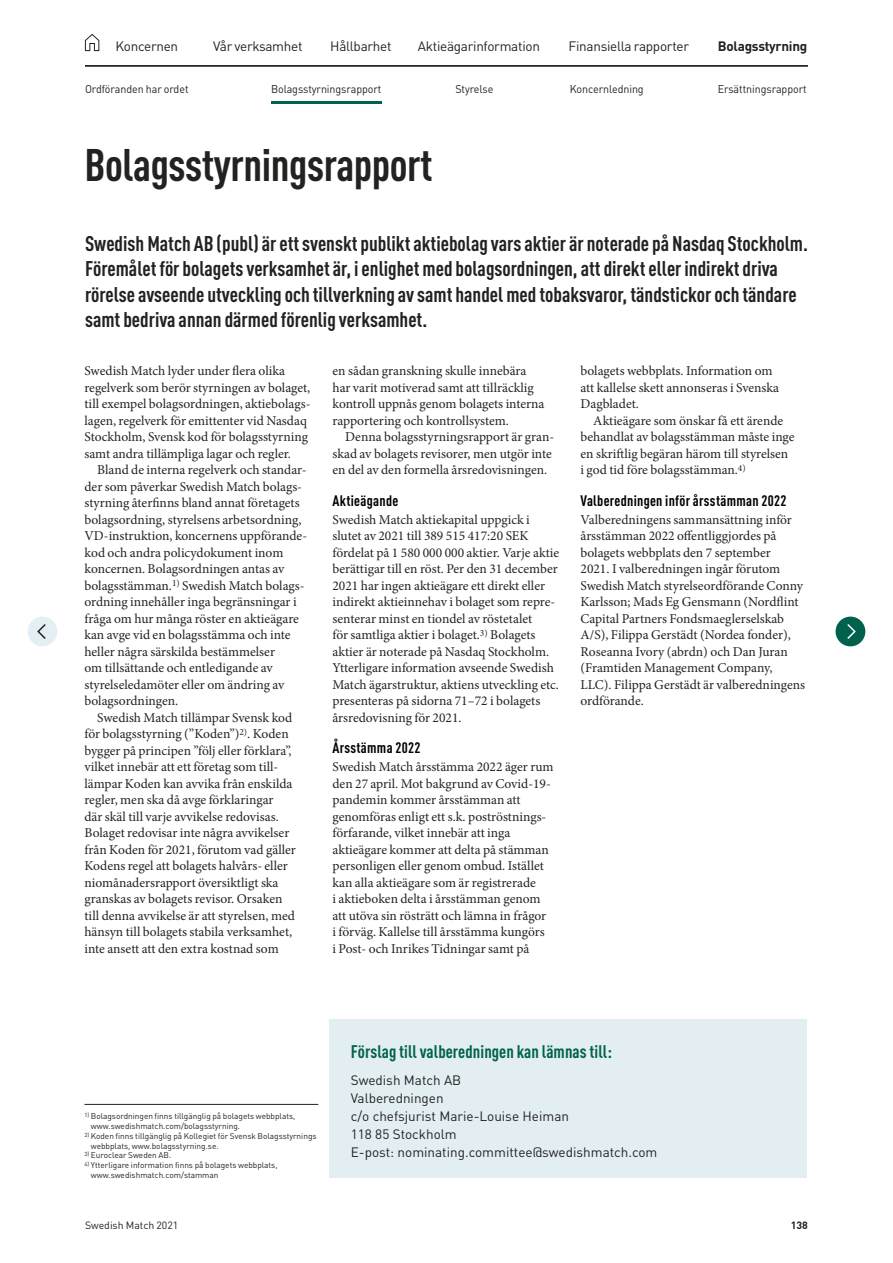
<style>
.page{position:relative;width:893px;height:1263px;background:#fff}
.page>*{position:absolute;margin:0;border:0;box-sizing:border-box;transform-origin:0 0}
.t1{font:700 condensed 45px "DIN Pro";letter-spacing:-.01em;color:#222221}
.t2{font:700 condensed 21px/25.5px "DIN Pro";color:#222221}
.t3{font:700 condensed 18px "DIN Pro";letter-spacing:.005em;color:#00624c}
.t4{font:700 condensed 15px "DIN Pro";letter-spacing:.02em;color:#000}
.t5{font:13.5px/16.5px "Minion Pro";color:#222221}
.t6{font:13.5px/18px "DIN Pro";color:#222221}
.t7{font:13.5px "DIN Pro";letter-spacing:-.02em;color:#222221}
.t8{font:700 13.5px "DIN Pro";letter-spacing:-.02em;color:#222221}
.t9{font:11.25px "DIN Pro";letter-spacing:-.005em;color:#222221;scale:.95 1}
.t10{font:10.5px "DIN Pro";color:#222221}
.t11{font:700 10.5px "DIN Pro";color:#222221}
.t12{font:8.25px/9.8px "DIN Pro";color:#222221}
</style>
<div class="page">
<div style="left:330px;top:1020px;width:477px;height:158px;background:#e3eef3"></div>
<hr style="left:84px;top:1104px;width:234px;height:1px;background:#222221">
<hr style="left:271px;top:101px;width:111px;height:3px;background:#00624c">
<svg style="left:85px;top:33px;width:15px;height:18px"></svg>
<hr style="left:85px;top:65px;width:723px;height:2px;background:#000">
<div style="left:28px;top:617px;width:29px;height:29px;background:#e3eff4;border-radius:50%"></div>
<div style="left:836px;top:617px;width:29px;height:29px;background:#00624c;border-radius:50%"></div>
<svg style="left:37px;top:624px;width:9px;height:15px"></svg>
<svg style="left:847px;top:624px;width:9px;height:15px"></svg>
<p class="t7" style="left:116px;top:36px;width:64px">Koncernen</p>
<p class="t7" style="left:213px;top:36px;width:91px">Vår verksamhet</p>
<p class="t7" style="left:330px;top:36px;width:63px">Hållbarhet</p>
<p class="t7" style="left:418px;top:36px;width:124px">Aktieägarinformation</p>
<p class="t7" style="left:568px;top:36px;width:122px">Finansiella rapporter</p>
<p class="t8" style="left:718px;top:35px;width:91px">Bolagsstyrning</p>
<p class="t9" style="left:85px;top:80px;width:110px">Ordföranden har ordet</p>
<p class="t9" style="left:271px;top:80px;width:118px">Bolagsstyrningsrapport</p>
<p class="t9" style="left:455px;top:80px;width:42px">Styrelse</p>
<p class="t9" style="left:570px;top:80px;width:79px">Koncernledning</p>
<p class="t9" style="left:718px;top:80px;width:95px">Ersättningsrapport</p>
<h1 class="t1" style="left:84px;top:131px;width:349px">Bolagsstyrningsrapport</h1>
<p class="t2" style="left:85px;top:229px;width:724px">Swedish Match AB (publ) är ett svenskt publikt aktiebolag vars aktier är noterade på Nasdaq Stockholm.<br>Föremålet för bolagets verksamhet är, i enlighet med bolagsordningen, att direkt eller indirekt driva rörelse avseende utveckling och tillverkning av samt handel med tobaksvaror, tändstickor och tändare samt bedriva annan därmed förenlig verksamhet.</p>
<p class="t5" style="left:84px;top:363px;width:227px">Swedish Match lyder under flera olika regelverk som berör styrningen av bolaget, till exempel bolagsordningen, aktiebolags&shy;lagen, regelverk för emittenter vid Nasdaq Stockholm, Svensk kod för bolagsstyrning samt andra tillämpliga lagar och regler.</p>
<p class="t5" style="left:84px;top:462px;width:224px;text-indent:13px">Bland de interna regelverk och standar&shy;der som påverkar Swedish Match bolags&shy;styrning återfinns bland annat företagets bolagsordning, styrelsens arbetsordning, VD-instruktion, koncernens uppförande&shy;kod och andra policydokument inom koncernen. Bolagsordningen antas av bolagsstämman.<sup>1)</sup> Swedish Match bolags&shy;ordning innehåller inga begränsningar i fråga om hur många röster en aktieägare kan avge vid en bolagsstämma och inte heller några särskilda bestämmelser<br>om tillsättande och entledigande av styrelseledamöter eller om ändring av bolagsordningen.</p>
<p class="t5" style="left:84px;top:709px;width:213px;text-indent:13px">Swedish Match tillämpar Svensk kod för bolagsstyrning (”Koden”)<sup>2)</sup>. Koden bygger på principen ”följ eller förklara”, vilket innebär att ett företag som til - lämpar Koden kan avvika från enskilda regler, men ska då avge förklaringar<br>där skäl till varje avvikelse redovisas.<br>Bolaget redovisar inte några avvikelser från Koden för 2021, förutom vad gäller Kodens regel att bolagets halvårs- eller niomånadersrapport översiktligt ska granskas av bolagets revisor. Orsaken till denna avvikelse är att styrelsen, med hänsyn till bolagets stabila verksamhet, inte ansett att den extra kostnad som</p>
<p class="t5" style="left:332px;top:363px;width:214px">en sådan granskning skulle innebära har varit motiverad samt att tillräcklig kontroll uppnås genom bolagets interna rapportering och kontrollsystem.</p>
<p class="t5" style="left:332px;top:429px;width:223px;text-indent:13px">Denna bolagsstyrningsrapport är gran&shy;skad av bolagets revisorer, men utgör inte en del av den formella årsredovisningen.</p>
<p class="t4" style="left:332px;top:489px;width:67px">Aktieägande</p>
<p class="t5" style="left:332px;top:511px;width:228px">Swedish Match aktiekapital uppgick i slutet av 2021 till 389 515 417:20 SEK fördelat på 1 580 000 000 aktier. Varje aktie berättigar till en röst. Per den 31 december 2021 har ingen aktieägare ett direkt eller indirekt aktieinnehav i bolaget som repre&shy;senterar minst en tiondel av röstetalet<br>för samtliga aktier i bolaget.<sup>3)</sup> Bolagets aktier är noterade på Nasdaq Stockholm.<br>Ytterligare information avseende Swedish Match ägarstruktur, aktiens utveckling etc. presenteras på sidorna 71–72 i bolagets årsredovisning för 2021.</p>
<p class="t4" style="left:332px;top:736px;width:89px">Årsstämma 2022</p>
<p class="t5" style="left:332px;top:759px;width:223px">Swedish Match årsstämma 2022 äger rum den 27 april. Mot bakgrund av Covid-19- pandemin kommer årsstämman att genomföras enligt ett s.k. poströstnings&shy;förfarande, vilket innebär att inga aktieägare kommer att delta på stämman personligen eller genom ombud. Istället kan alla aktieägare som är registrerade<br>i aktieboken delta i årsstämman genom att utöva sin rösträtt och lämna in frågor<br>i förväg. Kallelse till årsstämma kungörs<br>i Post- och Inrikes Tidningar samt på</p>
<p class="t5" style="left:580px;top:363px;width:200px">bolagets webbplats. Information om att kallelse skett annonseras i Svenska<br>Dagbladet.</p>
<p class="t5" style="left:580px;top:412px;width:216px;text-indent:13px">Aktieägare som önskar få ett ärende behandlat av bolagsstämman måste inge en skriftlig begäran härom till styrelsen i god tid före bolagsstämman.<sup>4)</sup></p>
<p class="t4" style="left:580px;top:489px;width:207px">Valberedningen inför årsstämman 2022</p>
<p class="t5" style="left:580px;top:511px;width:226px">Valberedningens sammansättning inför årsstämman 2022 offentliggjordes på bolagets webbplats den 7 september<br>2021. I valberedningen ingår förutom Swedish Match styrelseordförande Conny Karlsson; Mads Eg Gensmann (Nordflint Capital Partners Fondsmaeglerselskab A/S), Filippa Gerstädt (Nordea fonder), Roseanna Ivory (abrdn) och Dan Juran (Framtiden Management Company, LLC). Filippa Gerstädt är valberedningens ordförande.</p>
<p class="t12" style="left:91px;top:1111px;width:206px;text-indent:-6px"><sup>1)</sup> Bolagsordningen finns tillgänglig på bolagets webbplats, www.swedishmatch.com/bolagsstyrning.</p>
<p class="t12" style="left:91px;top:1130px;width:227px;text-indent:-6px"><sup>2)</sup> Koden finns tillgänglig på Kollegiet för Svensk Bolagsstyrnings webbplats, www.bolagsstyrning.se.</p>
<p class="t12" style="left:84px;top:1150px;width:88px"><sup>3)</sup> Euroclear Sweden AB.</p>
<p class="t12" style="left:91px;top:1159px;width:188px;text-indent:-6px"><sup>4)</sup> Ytterligare information finns på bolagets webbplats, www.swedishmatch.com/stamman</p>
<h3 class="t3" style="left:351px;top:1038px;width:263px">Förslag till valberedningen kan lämnas till:</h3>
<p class="t6" style="left:351px;top:1069px;width:308px">Swedish Match AB<br>Valberedningen<br>c/o chefsjurist Marie-Louise Heiman<br>118 85 Stockholm<br>E-post: nominating.committee@swedishmatch.com</p>
<p class="t10" style="left:85px;top:1217px;width:95px">Swedish Match 2021</p>
<p class="t11" style="left:791px;top:1216px;width:19px">138</p>
</div>
